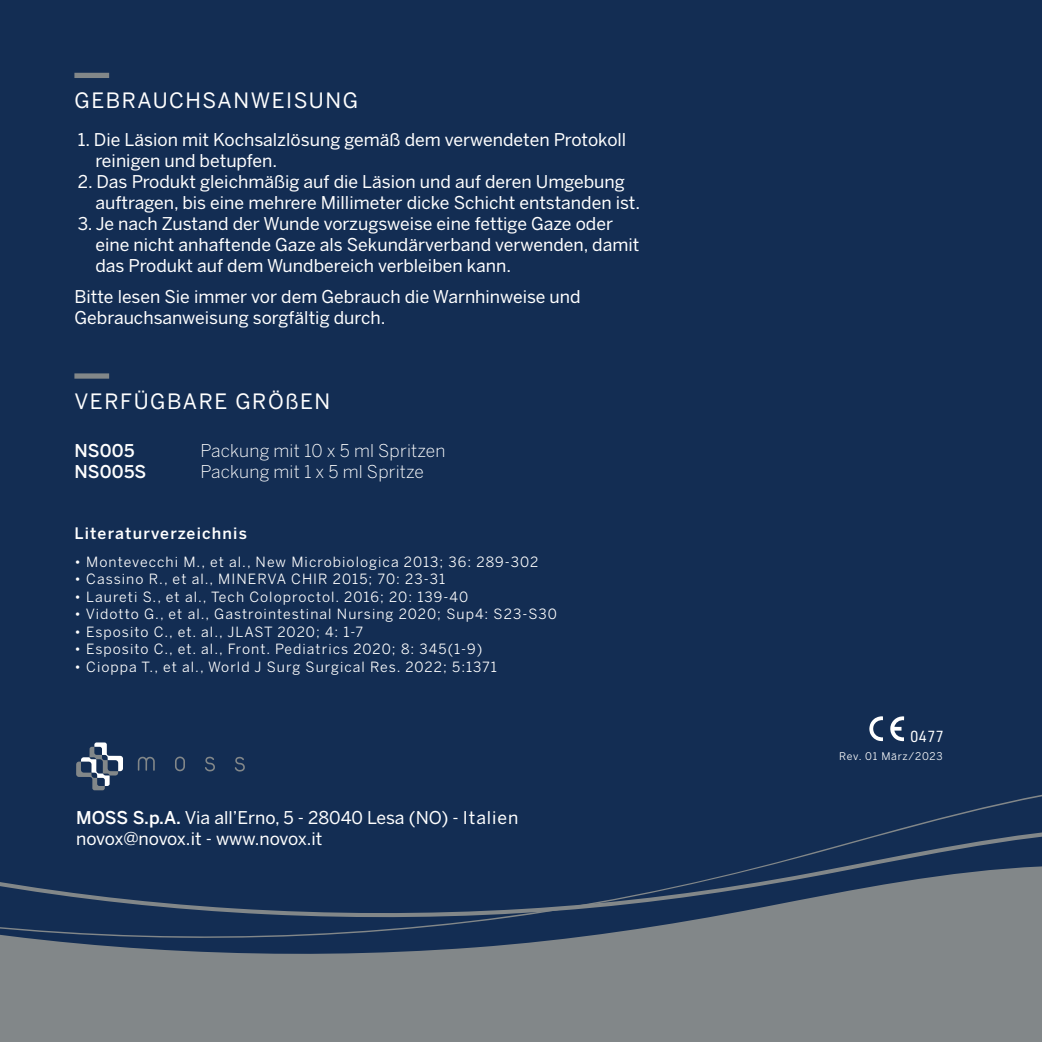
<style>
.page{position:relative;width:1042px;height:1042px;background:#132d53}
.page>*{position:absolute;margin:0;border:0;box-sizing:border-box;transform-origin:0 0}
.t1{font:21px "Benton Sans";letter-spacing:.075em;color:#fff}
.t2{font:17.5px/21px "Benton Sans";color:#fff}
.t3{font:300 17.5px "Benton Sans";letter-spacing:.01em;color:#fff}
.t4{font:17.5px "Benton Sans";letter-spacing:-.025em;color:#fff}
.t5{font:500 17.5px "Benton Sans";letter-spacing:.01em;color:#fff}
.t6{font:500 15.75px "Benton Sans";letter-spacing:.075em;color:#fff}
.t7{font:15.75px "URWDIN";color:#fff}
.t8{font:14px "Benton Sans";letter-spacing:.075em;color:#fff}
.t9{font:10.5px "Benton Sans";letter-spacing:.065em;color:#fff}
.s1{font-weight:500}
</style>
<div class="page">
<svg style="left:94px;top:790px;width:948px;height:64px"></svg>
<svg style="left:0;top:854px;width:1042px;height:188px;fill:#828789"></svg>
<div style="left:74px;top:373px;width:35px;height:6px;background:#828789"></div>
<div style="left:74px;top:73px;width:35px;height:5px;background:#828789"></div>
<svg style="left:869px;top:716px;width:14px;height:25px"></svg>
<svg style="left:890px;top:716px;width:14px;height:25px"></svg>
<svg style="left:76px;top:742px;width:47px;height:48px"></svg>
<svg style="left:138px;top:757px;width:17px;height:14px"></svg>
<svg style="left:175px;top:756px;width:10px;height:15px"></svg>
<svg style="left:205px;top:756px;width:10px;height:15px"></svg>
<svg style="left:235px;top:757px;width:10px;height:14px"></svg>
<p class="t1" style="left:74px;top:88px;width:285px">GEBRAUCHSANWEISUNG</p>
<p class="t2" style="left:95px;top:129px;width:532px;text-indent:-18px">1. Die Läsion mit Kochsalzlösung gemäß dem verwendeten Protokoll reinigen und betupfen.</p>
<p class="t2" style="left:95px;top:171px;width:546px;text-indent:-18px">2. Das Produkt gleichmäßig auf die Läsion und auf deren Umgebung auftragen, bis eine mehrere Millimeter dicke Schicht entstanden ist.</p>
<p class="t2" style="left:95px;top:213px;width:545px;text-indent:-18px">3. Je nach Zustand der Wunde vorzugsweise eine fettige Gaze oder eine nicht anhaftende Gaze als Sekundärverband verwenden, damit das Produkt auf dem Wundbereich verbleiben kann.</p>
<p class="t2" style="left:74px;top:286px;width:508px">Bitte lesen Sie immer vor dem Gebrauch die Warnhinweise und<br>Gebrauchsanweisung sorgfältig durch.</p>
<p class="t1" style="left:74px;top:389px;width:257px">VERFÜGBARE GRÖßEN</p>
<p class="t5" style="left:74px;top:440px;width:62px">NS005</p>
<p class="t3" style="left:200px;top:440px;width:247px">Packung mit 10 x 5 ml Spritzen</p>
<p class="t5" style="left:74px;top:461px;width:74px">NS005S</p>
<p class="t3" style="left:200px;top:461px;width:225px">Packung mit 1 x 5 ml Spritze</p>
<p class="t6" style="left:74px;top:524px;width:174px">Literaturverzeichnis</p>
<p class="t8" style="left:74px;top:553px;width:465px">• Montevecchi M., et al., New Microbiologica 2013; 36: 289-302</p>
<p class="t8" style="left:74px;top:571px;width:372px">• Cassino R., et al., MINERVA CHIR 2015; 70: 23-31</p>
<p class="t8" style="left:74px;top:588px;width:395px">• Laureti S., et al., Tech Coloproctol. 2016; 20: 139-40</p>
<p class="t8" style="left:74px;top:606px;width:484px">• Vidotto G., et al., Gastrointestinal Nursing 2020; Sup4: S23-S30</p>
<p class="t8" style="left:74px;top:623px;width:290px">• Esposito C., et. al., JLAST 2020; 4: 1-7</p>
<p class="t8" style="left:74px;top:641px;width:409px">• Esposito C., et. al., Front. Pediatrics 2020; 8: 345(1-9)</p>
<p class="t8" style="left:74px;top:658px;width:424px">• Cioppa T., et al., World J Surg Surgical Res. 2022; 5:1371</p>
<p class="t2" style="left:76px;top:807px;width:444px"><span class="s1">MOSS S.p.A.</span> Via all’Erno, 5 - 28040 Lesa (NO) - Italien</p>
<p class="t4" style="left:76px;top:828px;width:248px">novox@novox.it - www.novox.it</p>
<p class="t7" style="left:910px;top:726px;width:35px">0477</p>
<p class="t9" style="left:839px;top:749px;width:105px">Rev. 01 März/2023</p>
</div>
